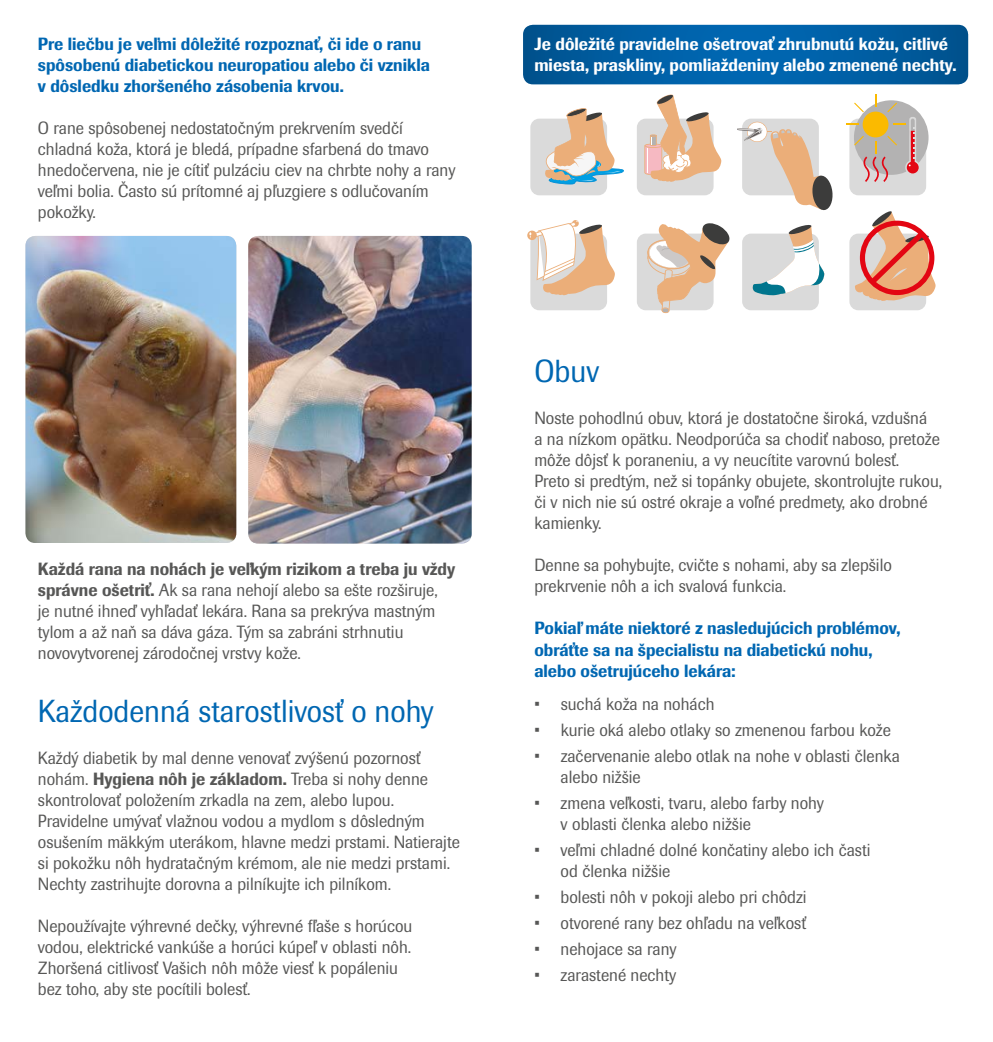
<style>
.page{position:relative;width:993px;height:1042px;background:#fff}
.page>*{position:absolute;margin:0;border:0;box-sizing:border-box;transform-origin:0 0}
.t1{font:31.5px "Imago Pro";color:#0067b2;scale:.93 1}
.t2{font:17.5px/21px "Imago Pro";color:#575756;scale:.93 1}
.t3{font:500 17.5px/21px "Imago Pro";color:#0067b2;scale:.93 1}
.t4{font:500 17.5px/21px "Imago Pro";color:#fff;scale:.93 1}
.s1{font-weight:500}
</style>
<div class="page">
<svg style="left:523px;top:25px;width:444px;height:59px;background:#005da2"></svg>
<img style="left:25px;top:236px;width:211px;height:307px">
<img style="left:248px;top:236px;width:223px;height:307px">
<div style="left:530px;top:119px;width:77px;height:76px;background:#dadada;border-radius:9px"></div>
<div style="left:530px;top:234px;width:77px;height:76px;background:#dadada;border-radius:9px"></div>
<div style="left:636px;top:119px;width:77px;height:76px;background:#dadada;border-radius:9px"></div>
<div style="left:636px;top:234px;width:77px;height:76px;background:#dadada;border-radius:9px"></div>
<div style="left:741px;top:119px;width:77px;height:76px;background:#dadada;border-radius:9px"></div>
<div style="left:741px;top:234px;width:77px;height:76px;background:#dadada;border-radius:9px"></div>
<div style="left:849px;top:119px;width:76px;height:76px;background:#dadada;border-radius:9px"></div>
<div style="left:849px;top:234px;width:76px;height:76px;background:#dadada;border-radius:9px"></div>
<svg style="left:527px;top:231px;width:9px;height:9px"></svg>
<svg style="left:529px;top:221px;width:86px;height:75px"></svg>
<svg style="left:752px;top:225px;width:72px;height:71px"></svg>
<div style="left:853px;top:100px;width:75px;height:75px;background:#b3b2b2;border-radius:50%"></div>
<svg style="left:854px;top:211px;width:82px;height:91px"></svg>
<svg style="left:544px;top:108px;width:79px;height:76px"></svg>
<svg style="left:644px;top:94px;width:77px;height:88px"></svg>
<svg style="left:846px;top:94px;width:73px;height:88px"></svg>
<svg style="left:646px;top:223px;width:84px;height:90px"></svg>
<svg style="left:737px;top:122px;width:96px;height:89px"></svg>
<p class="t3" style="left:38px;top:34px;width:423px">Pre liečbu je veľmi dôležité rozpoznať, či ide o ranu spôsobenú diabetickou neuropatiou alebo či vznikla v dôsledku zhoršeného zásobenia krvou.</p>
<p class="t2" style="left:38px;top:118px;width:450px">O rane spôsobenej nedostatočným prekrvením svedčí chladná koža, ktorá je bledá, prípadne sfarbená do tmavo hnedočervena, nie je cítiť pulzáciu ciev na chrbte nohy a rany veľmi bolia. Často sú prítomné aj pľuzgiere s odlučovaním pokožky.</p>
<p class="t2" style="left:38px;top:559px;width:450px"><span class="s1">Každá rana na nohách je veľkým rizikom a treba ju vždy správne ošetriť.</span> Ak sa rana nehojí alebo sa ešte rozširuje,<br>je nutné ihneď vyhľadať lekára. Rana sa prekrýva mastným tylom a až naň sa dáva gáza. Tým sa zabráni strhnutiu novovytvorenej zárodočnej vrstvy kože.</p>
<h1 class="t1" style="left:38px;top:690px;width:427px">Každodenná starostlivosť o nohy</h1>
<p class="t2" style="left:38px;top:747px;width:455px">Každý diabetik by mal denne venovať zvýšenú pozornosť nohám. <span class="s1">Hygiena nôh je základom.</span> Treba si nohy denne skontrolovať položením zrkadla na zem, alebo lupou.<br>Pravidelne umývať vlažnou vodou a mydlom s dôsledným osušením mäkkým uterákom, hlavne medzi prstami. Natierajte si pokožku nôh hydratačným krémom, ale nie medzi prstami.<br>Nechty zastrihujte dorovna a pilníkujte ich pilníkom.</p>
<p class="t2" style="left:38px;top:915px;width:404px">Nepoužívajte výhrevné dečky, výhrevné fľaše s horúcou vodou, elektrické vankúše a horúci kúpeľ v oblasti nôh.<br>Zhoršená citlivosť Vašich nôh môže viesť k popáleniu bez toho, aby ste pocítili bolesť.</p>
<p class="t4" style="left:534px;top:33px;width:455px">Je dôležité pravidelne ošetrovať zhrubnutú kožu, citlivé miesta, praskliny, pomliaždeniny alebo zmenené nechty.</p>
<h1 class="t1" style="left:534px;top:351px;width:71px">Obuv</h1>
<p class="t2" style="left:534px;top:408px;width:440px">Noste pohodlnú obuv, ktorá je dostatočne široká, vzdušná<br>a na nízkom opätku. Neodporúča sa chodiť naboso, pretože môže dôjsť k poraneniu, a vy neucítite varovnú bolesť.<br>Preto si predtým, než si topánky obujete, skontrolujte rukou, či v nich nie sú ostré okraje a voľné predmety, ako drobné kamienky.</p>
<p class="t2" style="left:534px;top:555px;width:386px">Denne sa pohybujte, cvičte s nohami, aby sa zlepšilo prekrvenie nôh a ich svalová funkcia.</p>
<p class="t3" style="left:534px;top:618px;width:395px">Pokiaľ máte niektoré z nasledujúcich problémov, obráťte sa na špecialistu na diabetickú nohu, alebo ošetrujúceho lekára:</p>
<p class="t2" style="left:534px;top:693px;width:195px">• suchá koža na nohách</p>
<p class="t2" style="left:534px;top:719px;width:385px">• kurie oká alebo otlaky so zmenenou farbou kože</p>
<p class="t2" style="left:560px;top:745px;width:366px;text-indent:-26px">• začervenanie alebo otlak na nohe v oblasti členka alebo nižšie</p>
<p class="t2" style="left:560px;top:792px;width:284px;text-indent:-26px">• zmena veľkosti, tvaru, alebo farby nohy v oblasti členka alebo nižšie</p>
<p class="t2" style="left:560px;top:839px;width:334px;text-indent:-26px">• veľmi chladné dolné končatiny alebo ich časti od členka nižšie</p>
<p class="t2" style="left:534px;top:886px;width:294px">• bolesti nôh v pokoji alebo pri chôdzi</p>
<p class="t2" style="left:534px;top:912px;width:293px">• otvorené rany bez ohľadu na veľkosť</p>
<p class="t2" style="left:534px;top:938px;width:154px">• nehojace sa rany</p>
<p class="t2" style="left:534px;top:964px;width:154px">• zarastené nechty</p>
</div>
